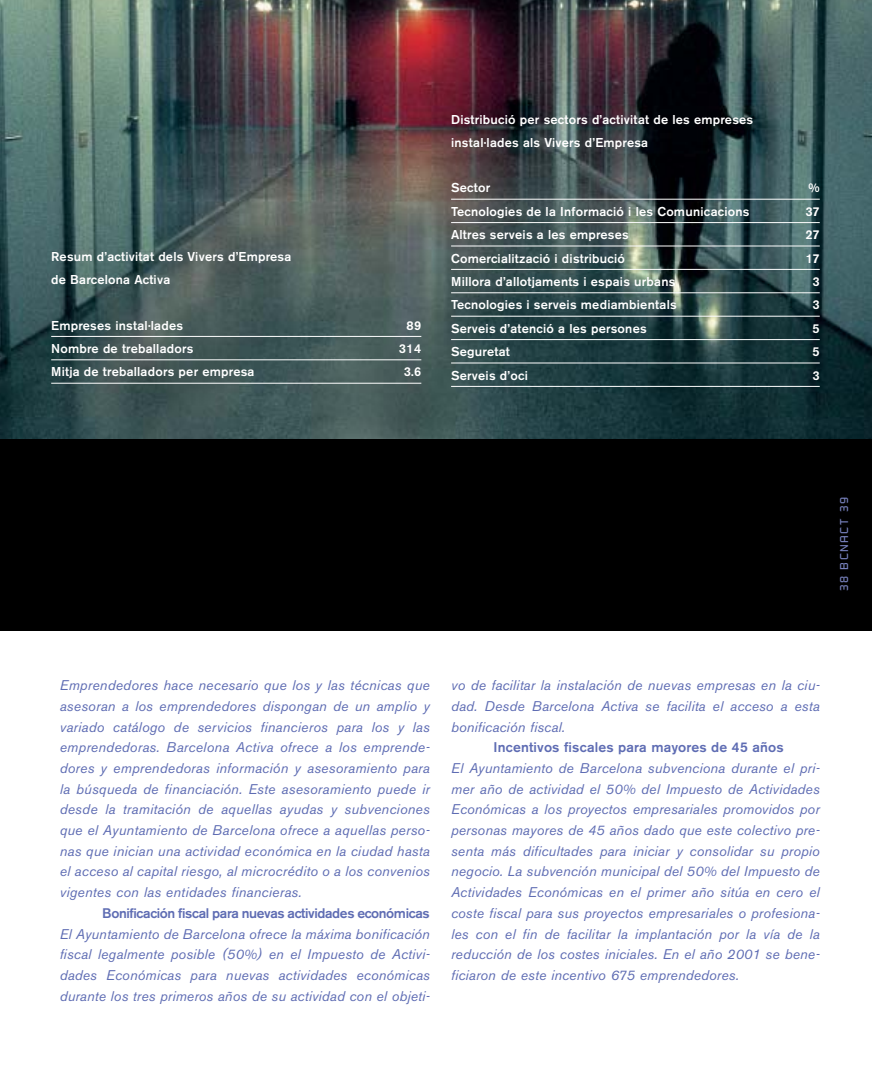
<style>
.page{position:relative;width:872px;height:1083px;background:#fff}
.page>*{position:absolute;margin:0;border:0;box-sizing:border-box;transform-origin:0 0}
.t1{font:italic 13.95px/20.7px "Akzidenz Grotesk BE";letter-spacing:.01em;color:#5e6cb3;text-align:justify}
.t2{font:500 13.95px "Akzidenz Grotesk BE";letter-spacing:.01em;color:#5e6cb3}
.t3{font:500 13.8px "Akzidenz Grotesk BE";letter-spacing:-.03em;color:#5e6cb3}
.t4{font:500 12.75px/22.5px "Akzidenz Grotesk BE";letter-spacing:.015em;color:#fff}
.t5{font:11.25px "Russell Square";letter-spacing:.125em;color:#7882be}
</style>
<div class="page">
<img style="left:0;top:0;width:872px;height:440px">
<hr style="left:451px;top:199px;width:368px;height:1px;background:#fff">
<hr style="left:451px;top:222px;width:368px;height:1px;background:#fff">
<hr style="left:451px;top:246px;width:368px;height:1px;background:#fff">
<hr style="left:451px;top:269px;width:368px;height:1px;background:#fff">
<hr style="left:451px;top:292px;width:368px;height:1px;background:#fff">
<hr style="left:451px;top:316px;width:368px;height:1px;background:#fff">
<hr style="left:451px;top:339px;width:368px;height:1px;background:#fff">
<hr style="left:451px;top:363px;width:368px;height:1px;background:#fff">
<hr style="left:451px;top:386px;width:368px;height:1px;background:#fff">
<hr style="left:51px;top:336px;width:370px;height:1px;background:#fff">
<hr style="left:51px;top:359px;width:370px;height:1px;background:#fff">
<hr style="left:51px;top:383px;width:370px;height:1px;background:#fff">
<div style="left:0;top:440px;width:872px;height:191px;background:#000"></div>
<p class="t4" style="left:51px;top:247px;width:242px">Resum d’activitat dels Vivers d’Empresa de Barcelona Activa</p>
<p class="t4" style="left:51px;top:315px;width:133px">Empreses instal·lades</p>
<p class="t4" style="left:406px;top:315px;width:16px">89</p>
<p class="t4" style="left:51px;top:338px;width:144px">Nombre de treballadors</p>
<p class="t4" style="left:399px;top:338px;width:24px">314</p>
<p class="t4" style="left:51px;top:362px;width:205px">Mitja de treballadors per empresa</p>
<p class="t4" style="left:404px;top:362px;width:19px">3.6</p>
<p class="t4" style="left:451px;top:109px;width:303px">Distribució per sectors d’activitat de les empreses instal·lades als Vivers d’Empresa</p>
<p class="t4" style="left:451px;top:178px;width:41px">Sector</p>
<p class="t4" style="left:808px;top:178px;width:13px">%</p>
<p class="t4" style="left:451px;top:201px;width:300px">Tecnologies de la Informació i les Comunicacions</p>
<p class="t4" style="left:805px;top:201px;width:16px">37</p>
<p class="t4" style="left:451px;top:225px;width:179px">Altres serveis a les empreses</p>
<p class="t4" style="left:805px;top:225px;width:16px">27</p>
<p class="t4" style="left:451px;top:248px;width:175px">Comercialització i distribució</p>
<p class="t4" style="left:805px;top:248px;width:16px">17</p>
<p class="t4" style="left:451px;top:271px;width:226px">Millora d’allotjaments i espais urbans</p>
<p class="t4" style="left:812px;top:271px;width:9px">3</p>
<p class="t4" style="left:451px;top:295px;width:227px">Tecnologies i serveis mediambientals</p>
<p class="t4" style="left:812px;top:295px;width:9px">3</p>
<p class="t4" style="left:451px;top:318px;width:197px">Serveis d’atenció a les persones</p>
<p class="t4" style="left:812px;top:318px;width:9px">5</p>
<p class="t4" style="left:451px;top:342px;width:60px">Seguretat</p>
<p class="t4" style="left:812px;top:342px;width:9px">5</p>
<p class="t4" style="left:451px;top:365px;width:78px">Serveis d’oci</p>
<p class="t4" style="left:812px;top:365px;width:9px">3</p>
<p class="t5" style="left:839px;top:591px;width:96px;rotate:-90deg">38 BCNACT 39</p>
<p class="t1" style="left:60px;top:676px;width:371px">Emprendedores hace necesario que los y las técnicas que asesoran a los emprendedores dispongan de un amplio y variado catálogo de servicios financieros para los y las emprendedoras. Barcelona Activa ofrece a los emprende&shy;dores y emprendedoras información y asesoramiento para la búsqueda de financiación. Este asesoramiento puede ir desde la tramitación de aquellas ayudas y subvenciones que el Ayuntamiento de Barcelona ofrece a aquellas perso&shy;nas que inician una actividad económica en la ciudad hasta el acceso al capital riesgo, al microcrédito o a los convenios vigentes con las entidades financieras.</p>
<p class="t3" style="left:102px;top:908px;width:329px">Bonificación fiscal para nuevas actividades económicas</p>
<p class="t1" style="left:60px;top:925px;width:371px">El Ayuntamiento de Barcelona ofrece la máxima bonificación fiscal legalmente posible (50%) en el Impuesto de Activi&shy;dades Económicas para nuevas actividades económicas durante los tres primeros años de su actividad con el objeti-</p>
<p class="t1" style="left:451px;top:676px;width:370px">vo de facilitar la instalación de nuevas empresas en la ciu&shy;dad. Desde Barcelona Activa se facilita el acceso a esta bonificación fiscal.</p>
<p class="t2" style="left:493px;top:742px;width:291px">Incentivos fiscales para mayores de 45 años</p>
<p class="t1" style="left:451px;top:759px;width:370px">El Ayuntamiento de Barcelona subvenciona durante el pri&shy;mer año de actividad el 50% del Impuesto de Actividades Económicas a los proyectos empresariales promovidos por personas mayores de 45 años dado que este colectivo pre&shy;senta más dificultades para iniciar y consolidar su propio negocio. La subvención municipal del 50% del Impuesto de Actividades Económicas en el primer año sitúa en cero el coste fiscal para sus proyectos empresariales o profesiona&shy;les con el fin de facilitar la implantación por la vía de la reducción de los costes iniciales. En el año 2001 se bene&shy;ficiaron de este incentivo 675 emprendedores.</p>
</div>
